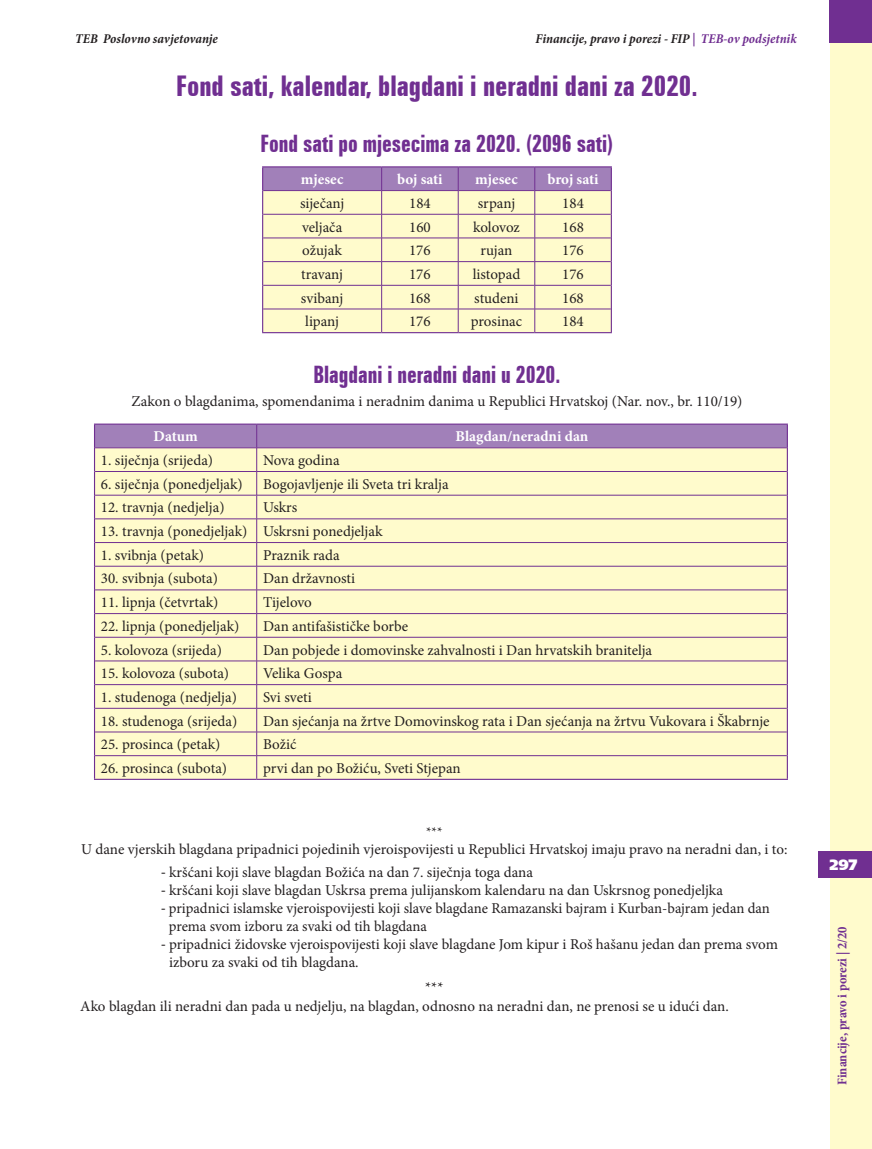
<style>
.page{position:relative;width:872px;height:1149px;background:#fff}
.page>*{position:absolute;margin:0;border:0;box-sizing:border-box;transform-origin:0 0}
.t1{font:700 extra-condensed 28.5px "Zurich BT";color:#702f91}
.t2{font:700 extra-condensed 24px "Zurich BT";color:#702f91;scale:.94 1}
.t3{font:15px/18px "Minion Pro";color:#231f20}
.t4{font:700 15px "Minion Pro";color:#fff}
.t5{font:900 15px "W Frutiger Ultra";color:#fff}
.t6{font:italic 700 condensed 13.5px "Minion Pro";color:#231f20}
.t7{font:700 condensed 13.5px "Minion Pro";color:#702f91}
.t8{font:13.5px "Minion Pro";color:#231f20}
.s1{color:#702f91}
.s2{font-family:"Calibri"}
</style>
<div class="page">
<div style="left:829px;top:0;width:43px;height:1148px;background:#fffbcc"></div>
<div style="left:818px;top:850px;width:54px;height:27px;background:#702f91"></div>
<div style="left:829px;top:0;width:43px;height:43px;background:#702f91"></div>
<hr style="left:94px;top:423px;width:163px;height:1px;background:#702f91">
<hr style="left:257px;top:423px;width:531px;height:1px;background:#702f91">
<hr style="left:786px;top:424px;width:2px;height:23px;background:#702f91">
<hr style="left:786px;top:447px;width:2px;height:24px;background:#702f91">
<hr style="left:786px;top:471px;width:2px;height:24px;background:#702f91">
<hr style="left:786px;top:495px;width:2px;height:23px;background:#702f91">
<hr style="left:786px;top:518px;width:2px;height:24px;background:#702f91">
<hr style="left:786px;top:542px;width:2px;height:24px;background:#702f91">
<hr style="left:786px;top:566px;width:2px;height:23px;background:#702f91">
<hr style="left:786px;top:589px;width:2px;height:24px;background:#702f91">
<hr style="left:786px;top:613px;width:2px;height:24px;background:#702f91">
<hr style="left:786px;top:637px;width:2px;height:23px;background:#702f91">
<hr style="left:786px;top:660px;width:2px;height:24px;background:#702f91">
<hr style="left:786px;top:684px;width:2px;height:24px;background:#702f91">
<hr style="left:786px;top:708px;width:2px;height:23px;background:#702f91">
<hr style="left:786px;top:731px;width:2px;height:24px;background:#702f91">
<hr style="left:786px;top:755px;width:2px;height:23px;background:#702f91">
<hr style="left:94px;top:778px;width:163px;height:1px;background:#702f91">
<hr style="left:257px;top:778px;width:531px;height:1px;background:#702f91">
<svg style="left:94px;top:424px;width:693px;height:354px;background:#f2e9c8"></svg>
<hr style="left:262px;top:166px;width:120px;height:1px;background:#702f91">
<hr style="left:382px;top:166px;width:76px;height:1px;background:#702f91">
<hr style="left:458px;top:166px;width:77px;height:1px;background:#702f91">
<hr style="left:535px;top:166px;width:77px;height:1px;background:#702f91">
<svg style="left:262px;top:167px;width:350px;height:165px;background:#e4d6c3"></svg>
<hr style="left:262px;top:332px;width:120px;height:1px;background:#702f91">
<hr style="left:382px;top:332px;width:76px;height:1px;background:#702f91">
<hr style="left:458px;top:332px;width:77px;height:1px;background:#702f91">
<hr style="left:535px;top:332px;width:77px;height:1px;background:#702f91">
<p class="t6" style="left:75px;top:29px;width:144px">TEB Poslovno savjetovanje</p>
<p class="t6" style="left:535px;top:29px;width:262px">Financije, pravo i porezi - FIP <span class="s1">| TEB-ov podsjetnik</span></p>
<h1 class="t1" style="left:176px;top:69px;width:523px">Fond sati, kalendar, blagdani i neradni dani za 2020.</h1>
<h2 class="t2" style="left:260px;top:130px;width:377px">Fond sati po mjesecima za 2020. (2096 sati)</h2>
<p class="t4" style="left:301px;top:169px;width:44px">mjesec</p>
<p class="t4" style="left:397px;top:169px;width:47px">boj sati</p>
<p class="t4" style="left:475px;top:169px;width:44px">mjesec</p>
<p class="t4" style="left:547px;top:169px;width:53px">broj sati</p>
<p class="t3" style="left:300px;top:194px;width:46px">siječanj</p>
<p class="t3" style="left:409px;top:194px;width:23px">184</p>
<p class="t3" style="left:478px;top:194px;width:39px">srpanj</p>
<p class="t3" style="left:562px;top:194px;width:23px">184</p>
<p class="t3" style="left:302px;top:218px;width:42px">veljača</p>
<p class="t3" style="left:409px;top:218px;width:23px">160</p>
<p class="t3" style="left:473px;top:218px;width:48px">kolovoz</p>
<p class="t3" style="left:562px;top:218px;width:23px">168</p>
<p class="t3" style="left:302px;top:241px;width:41px">ožujak</p>
<p class="t3" style="left:409px;top:241px;width:23px">176</p>
<p class="t3" style="left:480px;top:241px;width:34px">rujan</p>
<p class="t3" style="left:562px;top:241px;width:23px">176</p>
<p class="t3" style="left:301px;top:265px;width:43px">travanj</p>
<p class="t3" style="left:409px;top:265px;width:23px">176</p>
<p class="t3" style="left:472px;top:265px;width:49px">listopad</p>
<p class="t3" style="left:562px;top:265px;width:23px">176</p>
<p class="t3" style="left:301px;top:289px;width:44px">svibanj</p>
<p class="t3" style="left:409px;top:289px;width:23px">168</p>
<p class="t3" style="left:474px;top:289px;width:46px">studeni</p>
<p class="t3" style="left:562px;top:289px;width:23px">168</p>
<p class="t3" style="left:305px;top:312px;width:35px">lipanj</p>
<p class="t3" style="left:409px;top:312px;width:23px">176</p>
<p class="t3" style="left:471px;top:312px;width:53px">prosinac</p>
<p class="t3" style="left:562px;top:312px;width:23px">184</p>
<h2 class="t2" style="left:313px;top:361px;width:264px">Blagdani i neradni dani u 2020.</h2>
<p class="t3" style="left:132px;top:391px;width:612px">Zakon o blagdanima, spomendanima i neradnim danima u Republici Hrvatskoj (Nar. nov., br. 110/19)</p>
<p class="t4" style="left:154px;top:426px;width:46px">Datum</p>
<p class="t4" style="left:455px;top:426px;width:134px">Blagdan/neradni dan</p>
<p class="t3" style="left:101px;top:451px;width:114px">1. siječnja (srijeda)</p>
<p class="t3" style="left:263px;top:451px;width:78px">Nova godina</p>
<p class="t3" style="left:101px;top:475px;width:143px">6. siječnja (ponedjeljak)</p>
<p class="t3" style="left:263px;top:475px;width:187px">Bogojavljenje ili Sveta tri kralja</p>
<p class="t3" style="left:101px;top:498px;width:125px">12. travnja (nedjelja)</p>
<p class="t3" style="left:263px;top:498px;width:36px">Uskrs</p>
<p class="t3" style="left:101px;top:522px;width:283px">13. travnja (ponedjeljak) Uskrsni ponedjeljak</p>
<p class="t3" style="left:101px;top:546px;width:105px">1. svibnja (petak)</p>
<p class="t3" style="left:263px;top:546px;width:78px">Praznik rada</p>
<p class="t3" style="left:101px;top:569px;width:119px">30. svibnja (subota)</p>
<p class="t3" style="left:263px;top:569px;width:94px">Dan državnosti</p>
<p class="t3" style="left:101px;top:593px;width:119px">11. lipnja (četvrtak)</p>
<p class="t3" style="left:263px;top:593px;width:50px">Tijelovo</p>
<p class="t3" style="left:101px;top:617px;width:140px">22. lipnja (ponedjeljak)</p>
<p class="t3" style="left:263px;top:617px;width:147px">Dan antifašističke borbe</p>
<p class="t3" style="left:101px;top:640px;width:123px">5. kolovoza (srijeda)</p>
<p class="t3" style="left:263px;top:640px;width:390px">Dan pobjede i domovinske zahvalnosti i Dan hrvatskih branitelja</p>
<p class="t3" style="left:101px;top:664px;width:130px">15. kolovoza (subota)</p>
<p class="t3" style="left:263px;top:664px;width:81px">Velika Gospa</p>
<p class="t3" style="left:101px;top:688px;width:137px">1. studenoga (nedjelja)</p>
<p class="t3" style="left:263px;top:688px;width:50px">Svi sveti</p>
<p class="t3" style="left:101px;top:711px;width:138px">18. studenoga (srijeda)</p>
<p class="t3" style="left:263px;top:711px;width:508px">Dan sjećanja na žrtve Domovinskog rata i Dan sjećanja na žrtvu Vukovara i Škabrnje</p>
<p class="t3" style="left:101px;top:735px;width:121px">25. prosinca (petak)</p>
<p class="t3" style="left:263px;top:735px;width:35px">Božić</p>
<p class="t3" style="left:101px;top:759px;width:128px">26. prosinca (subota)</p>
<p class="t3" style="left:263px;top:759px;width:199px">prvi dan po Božiću, Sveti Stjepan</p>
<p class="t8" style="left:426px;top:822px;width:18px">***</p>
<p class="t3" style="left:81px;top:840px;width:708px">U dane vjerskih blagdana pripadnici pojedinih vjeroispovijesti u Republici Hrvatskoj imaju pravo na neradni dan, i to:</p>
<p class="t3" style="left:161px;top:862px;width:373px"><span class="s2">-</span> kršćani koji slave blagdan Božića na dan 7. siječnja toga dana</p>
<p class="t3" style="left:161px;top:880px;width:563px"><span class="s2">-</span> kršćani koji slave blagdan Uskrsa prema julijanskom kalendaru na dan Uskrsnog ponedjeljka</p>
<p class="t3" style="left:169px;top:898px;width:602px;text-indent:-8px"><span class="s2">-</span> pripadnici islamske vjeroispovijesti koji slave blagdane Ramazanski bajram i Kurban-bajram jedan dan prema svom izboru za svaki od tih blagdana</p>
<p class="t3" style="left:169px;top:934px;width:610px;text-indent:-8px"><span class="s2">-</span> pripadnici židovske vjeroispovijesti koji slave blagdane Jom kipur i Roš hašanu jedan dan prema svom izboru za svaki od tih blagdana.</p>
<p class="t3" style="left:80px;top:977px;width:650px;line-height:19.2px;text-indent:345px">***<br>Ako blagdan ili neradni dan pada u nedjelju, na blagdan, odnosno na neradni dan, ne prenosi se u idući dan.</p>
<p class="t5" style="left:829px;top:854px;width:30px">297</p>
<p class="t7" style="left:833px;top:1084px;width:160px;rotate:-90deg">Financije, pravo i porezi | 2/20</p>
</div>
